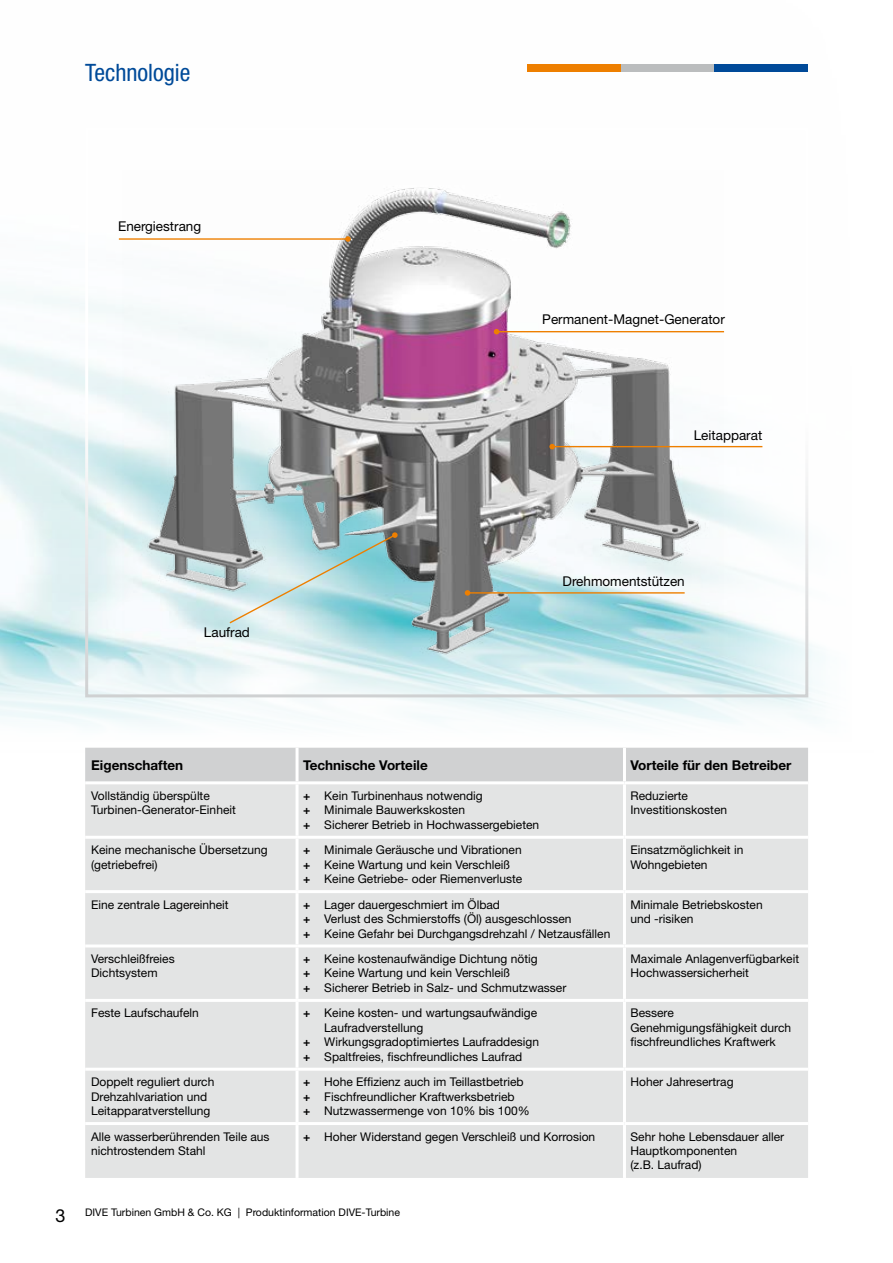
<style>
.page{position:relative;width:893px;height:1263px;background:#fff}
.page>*{position:absolute;margin:0;border:0;box-sizing:border-box;transform-origin:0 0}
.t1{font:condensed 24px "Helvetica Neue LT Pro";color:#004a99}
.t2{font:18px "Helvetica Neue LT Pro";color:#000}
.t3{font:13.5px "Helvetica Neue LT Pro";color:#000}
.t4{font:700 13.5px "Helvetica Neue LT Pro";color:#000}
.t5{font:12px/14.4px "Helvetica Neue LT Pro";color:#000}
.t6{font:10.5px "Helvetica Neue LT Pro";color:#000}
.s1{font-weight:700}
</style>
<div class="page">
<img style="left:0;top:71px;width:825px;height:677px">
<div style="left:621px;top:64px;width:93px;height:7px;background:#bbbdbe"></div>
<div style="left:527px;top:64px;width:94px;height:7px;background:#ee7f00"></div>
<div style="left:714px;top:64px;width:94px;height:7px;background:#004a99"></div>
<div style="left:85px;top:748px;width:723px;height:33px;background:#d0d1d2"></div>
<div style="left:85px;top:784px;width:723px;height:394px;background:#e3e4e4"></div>
<hr style="left:296px;top:748px;width:3px;height:33px;background:#fff">
<hr style="left:623px;top:748px;width:3px;height:33px;background:#fff">
<hr style="left:296px;top:784px;width:3px;height:52px;background:#fff">
<hr style="left:623px;top:784px;width:3px;height:52px;background:#fff">
<hr style="left:85px;top:836px;width:212px;height:3px;background:#fff">
<hr style="left:297px;top:836px;width:327px;height:3px;background:#fff">
<hr style="left:296px;top:839px;width:3px;height:51px;background:#fff">
<hr style="left:624px;top:836px;width:184px;height:3px;background:#fff">
<hr style="left:623px;top:839px;width:3px;height:51px;background:#fff">
<hr style="left:85px;top:890px;width:212px;height:3px;background:#fff">
<hr style="left:297px;top:890px;width:327px;height:3px;background:#fff">
<hr style="left:296px;top:893px;width:3px;height:51px;background:#fff">
<hr style="left:624px;top:890px;width:184px;height:3px;background:#fff">
<hr style="left:623px;top:893px;width:3px;height:51px;background:#fff">
<hr style="left:85px;top:944px;width:212px;height:3px;background:#fff">
<hr style="left:297px;top:944px;width:327px;height:3px;background:#fff">
<hr style="left:296px;top:947px;width:3px;height:52px;background:#fff">
<hr style="left:624px;top:944px;width:184px;height:3px;background:#fff">
<hr style="left:623px;top:947px;width:3px;height:52px;background:#fff">
<hr style="left:85px;top:999px;width:212px;height:3px;background:#fff">
<hr style="left:297px;top:999px;width:327px;height:3px;background:#fff">
<hr style="left:296px;top:1002px;width:3px;height:66px;background:#fff">
<hr style="left:624px;top:999px;width:184px;height:3px;background:#fff">
<hr style="left:623px;top:1002px;width:3px;height:66px;background:#fff">
<hr style="left:85px;top:1068px;width:212px;height:3px;background:#fff">
<hr style="left:297px;top:1068px;width:327px;height:3px;background:#fff">
<hr style="left:296px;top:1071px;width:3px;height:51px;background:#fff">
<hr style="left:624px;top:1068px;width:184px;height:3px;background:#fff">
<hr style="left:623px;top:1071px;width:3px;height:51px;background:#fff">
<hr style="left:85px;top:1122px;width:212px;height:3px;background:#fff">
<hr style="left:297px;top:1122px;width:327px;height:3px;background:#fff">
<hr style="left:296px;top:1125px;width:3px;height:53px;background:#fff">
<hr style="left:624px;top:1122px;width:184px;height:3px;background:#fff">
<hr style="left:623px;top:1125px;width:3px;height:53px;background:#fff">
<img style="left:123px;top:170px;width:600px;height:498px">
<hr style="left:119px;top:238px;width:229px;height:2px;background:#ee7f00">
<svg style="left:345px;top:236px;width:6px;height:6px"></svg>
<hr style="left:497px;top:331px;width:227px;height:1px;background:#ee7f00">
<svg style="left:494px;top:329px;width:5px;height:5px"></svg>
<svg style="left:228px;top:532px;width:170px;height:93px;background:#aad0d2"></svg>
<hr style="left:552px;top:446px;width:210px;height:1px;background:#ee7f00">
<svg style="left:549px;top:444px;width:6px;height:5px"></svg>
<hr style="left:467px;top:592px;width:218px;height:2px;background:#ee7f00">
<svg style="left:465px;top:590px;width:5px;height:6px"></svg>
<div style="left:85px;top:128px;width:723px;height:569px;border:3px solid #fff"></div>
<h1 class="t1" style="left:85px;top:58px;width:107px">Technologie</h1>
<p class="t3" style="left:118px;top:218px;width:85px">Energiestrang</p>
<p class="t3" style="left:542px;top:311px;width:184px">Permanent-Magnet-Generator</p>
<p class="t3" style="left:694px;top:427px;width:70px">Leitapparat</p>
<p class="t3" style="left:204px;top:624px;width:48px">Laufrad</p>
<p class="t3" style="left:562px;top:573px;width:124px">Drehmomentstützen</p>
<h2 class="t2" style="left:55px;top:1204px;width:12px">3</h2>
<p class="t4" style="left:91px;top:757px;width:93px">Eigenschaften</p>
<p class="t4" style="left:303px;top:757px;width:126px">Technische Vorteile</p>
<p class="t4" style="left:630px;top:757px;width:162px">Vorteile für den Betreiber</p>
<p class="t5" style="left:91px;top:788px;width:146px">Vollständig überspülte<br>Turbinen-Generator-Einheit</p>
<p class="t5" style="left:303px;top:788px;width:238px"><span class="s1">+</span> Kein Turbinenhaus notwendig<br><span class="s1">+</span> Minimale Bauwerkskosten<br><span class="s1">+</span> Sicherer Betrieb in Hochwassergebieten</p>
<p class="t5" style="left:630px;top:788px;width:98px">Reduzierte<br>Investitionskosten</p>
<p class="t5" style="left:91px;top:842px;width:178px">Keine mechanische Übersetzung (getriebefrei)</p>
<p class="t5" style="left:303px;top:842px;width:221px"><span class="s1">+</span> Minimale Geräusche und Vibrationen <span class="s1">+</span> Keine Wartung und kein Verschleiß<br><span class="s1">+</span> Keine Getriebe- oder Riemenverluste</p>
<p class="t5" style="left:630px;top:842px;width:114px">Einsatzmöglichkeit in<br>Wohngebieten</p>
<p class="t5" style="left:91px;top:897px;width:139px">Eine zentrale Lagereinheit</p>
<p class="t5" style="left:303px;top:897px;width:309px"><span class="s1">+</span> Lager dauergeschmiert im Ölbad<br><span class="s1">+</span> Verlust des Schmierstoffs (Öl) ausgeschlossen<br><span class="s1">+</span> Keine Gefahr bei Durchgangsdrehzahl / Netzausfällen</p>
<p class="t5" style="left:630px;top:897px;width:134px">Minimale Betriebskosten und -risiken</p>
<p class="t5" style="left:91px;top:951px;width:85px">Verschleißfreies<br>Dichtsystem</p>
<p class="t5" style="left:303px;top:951px;width:265px"><span class="s1">+</span> Keine kostenaufwändige Dichtung nötig<br><span class="s1">+</span> Keine Wartung und kein Verschleiß<br><span class="s1">+</span> Sicherer Betrieb in Salz- und Schmutzwasser</p>
<p class="t5" style="left:630px;top:951px;width:170px">Maximale Anlagenverfügbarkeit<br>Hochwassersicherheit</p>
<p class="t5" style="left:91px;top:1006px;width:109px">Feste Laufschaufeln</p>
<p class="t5" style="left:303px;top:1006px;width:236px"><span class="s1">+</span> Keine kosten- und wartungsaufwändige</p>
<p class="t5" style="left:324px;top:1020px;width:101px">Laufradverstellung</p>
<p class="t5" style="left:303px;top:1034px;width:237px"><span class="s1">+</span> Wirkungsgradoptimiertes Laufraddesign</p>
<p class="t5" style="left:303px;top:1049px;width:221px"><span class="s1">+</span> Spaltfreies, fischfreundliches Laufrad</p>
<p class="t5" style="left:630px;top:1006px;width:162px">Bessere<br>Genehmigungsfähigkeit durch fischfreundliches Kraftwerk</p>
<p class="t5" style="left:91px;top:1074px;width:125px">Doppelt reguliert durch<br>Drehzahlvariation und<br>Leitapparatverstellung</p>
<p class="t5" style="left:303px;top:1074px;width:228px"><span class="s1">+</span> Hohe Effizienz auch im Teillastbetrieb <span class="s1">+</span> Fischfreundlicher Kraftwerksbetrieb<br><span class="s1">+</span> Nutzwassermenge von 10% bis 100%</p>
<p class="t5" style="left:630px;top:1074px;width:105px">Hoher Jahresertrag</p>
<p class="t5" style="left:91px;top:1129px;width:180px">Alle wasserberührenden Teile aus nichtrostendem Stahl</p>
<p class="t5" style="left:303px;top:1129px;width:294px"><span class="s1">+</span> Hoher Widerstand gegen Verschleiß und Korrosion</p>
<p class="t5" style="left:630px;top:1129px;width:155px">Sehr hohe Lebensdauer aller<br>Hauptkomponenten<br>(z.B. Laufrad)</p>
<p class="t6" style="left:85px;top:1206px;width:316px">DIVE Turbinen GmbH &amp; Co. KG | Produktinformation DIVE-Turbine</p>
</div>
